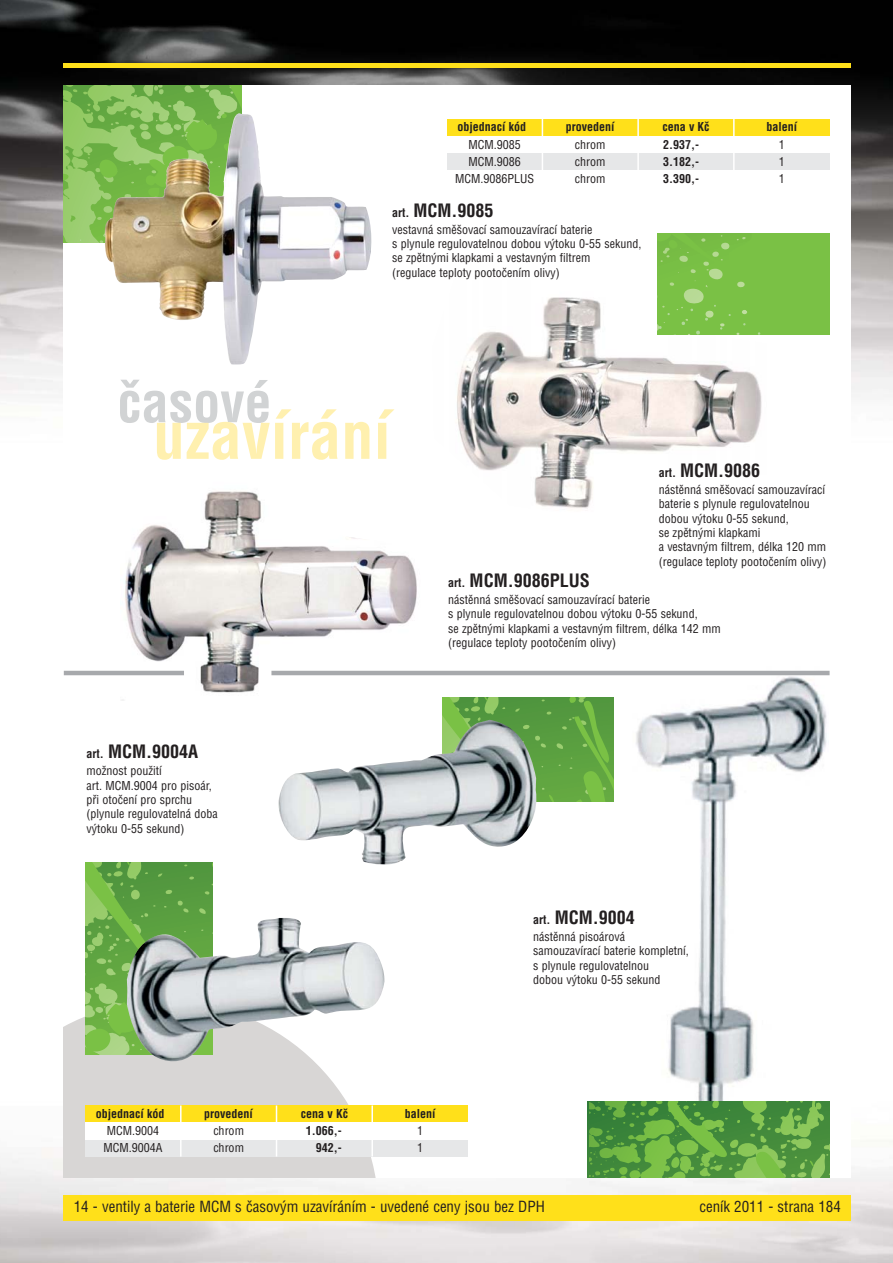
<style>
.page{position:relative;width:893px;height:1263px;background:#fff}
.page>*{position:absolute;margin:0;border:0;box-sizing:border-box;transform-origin:0 0}
.t1{font:700 condensed 63.9px "Helvetica CE";color:#fff0af}
.t2{font:700 condensed 54.45px "Helvetica CE";color:#d1d3d4}
.t3{font:700 condensed 18px "Helvetica CE";color:#231f20}
.t4{font:condensed 15px "Helvetica CE";color:#231f20}
.t5{font:condensed 12px/14.4px "Helvetica CE";color:#231f20}
.t6{font:700 condensed 12px "Helvetica CE";color:#231f20}
.s1{font-size:12px}
</style>
<div class="page">
<img style="left:0;top:1027px;width:892px;height:236px">
<img style="left:0;top:0;width:892px;height:397px">
<div style="left:64px;top:1195px;width:786px;height:25px;background:#ffe01a"></div>
<hr style="left:64px;top:64px;width:786px;height:4px;background:#ffe01a">
<div style="left:64px;top:85px;width:786px;height:1093px;background:#fff"></div>
<svg style="left:64px;top:85px;width:177px;height:157px;background:#85bf5c"></svg>
<img style="left:104px;top:113px;width:268px;height:252px">
<img style="left:120px;top:491px;width:311px;height:210px">
<img style="left:457px;top:297px;width:305px;height:211px">
<svg style="left:64px;top:1017px;width:315px;height:161px;background:#dcd9d6"></svg>
<svg style="left:85px;top:862px;width:42px;height:192px;background:#76b64f"></svg>
<div style="left:657px;top:234px;width:172px;height:101px;background:#7ac145"></div>
<img style="left:623px;top:670px;width:205px;height:431px">
<svg style="left:588px;top:1101px;width:241px;height:77px;background:#5aa042"></svg>
<hr style="left:271px;top:671px;width:558px;height:4px;background:#a7a9ac">
<hr style="left:64px;top:671px;width:120px;height:4px;background:#a7a9ac">
<div style="left:446px;top:119px;width:383px;height:17px;background:#ffe01a"></div>
<div style="left:446px;top:153px;width:383px;height:17px;background:#e6e7e8"></div>
<hr style="left:541px;top:119px;width:2px;height:68px;background:#fff">
<hr style="left:637px;top:119px;width:2px;height:68px;background:#fff">
<hr style="left:733px;top:119px;width:1px;height:68px;background:#fff">
<svg style="left:442px;top:697px;width:172px;height:105px;background:#60a542"></svg>
<img style="left:127px;top:720px;width:412px;height:344px">
<div style="left:85px;top:1106px;width:383px;height:17px;background:#ffe01a"></div>
<div style="left:85px;top:1123px;width:383px;height:17px;background:#fff"></div>
<div style="left:85px;top:1140px;width:383px;height:17px;background:#e6e7e8"></div>
<hr style="left:180px;top:1106px;width:1px;height:51px;background:#fff">
<hr style="left:276px;top:1106px;width:1px;height:51px;background:#fff">
<hr style="left:371px;top:1106px;width:2px;height:51px;background:#fff">
<p class="t6" style="left:457px;top:123px;width:70px">objednací kód</p>
<p class="t6" style="left:566px;top:123px;width:50px">provedení</p>
<p class="t6" style="left:662px;top:123px;width:49px">cena v Kč</p>
<p class="t6" style="left:766px;top:123px;width:32px">balení</p>
<p class="t5" style="left:468px;top:139px;width:54px">MCM.9085</p>
<p class="t5" style="left:575px;top:139px;width:32px">chrom</p>
<p class="t6" style="left:663px;top:140px;width:37px">2.937,-</p>
<p class="t5" style="left:778px;top:139px;width:7px">1</p>
<p class="t5" style="left:468px;top:156px;width:54px">MCM.9086</p>
<p class="t5" style="left:575px;top:156px;width:32px">chrom</p>
<p class="t6" style="left:663px;top:157px;width:37px">3.182,-</p>
<p class="t5" style="left:778px;top:156px;width:7px">1</p>
<p class="t5" style="left:455px;top:173px;width:81px">MCM.9086PLUS</p>
<p class="t5" style="left:575px;top:173px;width:32px">chrom</p>
<p class="t6" style="left:663px;top:174px;width:37px">3.390,-</p>
<p class="t5" style="left:778px;top:173px;width:7px">1</p>
<h3 class="t3" style="left:392px;top:204px;width:103px"><span class="s1">art.</span> MCM.9085</h3>
<p class="t5" style="left:392px;top:224px;width:251px">vestavná směšovací samouzavírací baterie<br>s plynule regulovatelnou dobou výtoku 0-55 sekund, se zpětnými klapkami a vestavným filtrem<br>(regulace teploty pootočením olivy)</p>
<h2 class="t2" style="left:117px;top:383px;width:156px">časové</h2>
<h1 class="t1" style="left:153px;top:413px;width:239px">uzavírání</h1>
<h3 class="t3" style="left:87px;top:745px;width:113px"><span class="s1">art.</span> MCM.9004A</h3>
<p class="t5" style="left:87px;top:765px;width:133px">možnost použití<br>art. MCM.9004 pro pisoár, při otočení pro sprchu (plynule regulovatelná doba výtoku 0-55 sekund)</p>
<h3 class="t3" style="left:658px;top:464px;width:103px"><span class="s1">art.</span> MCM.9086</h3>
<p class="t5" style="left:658px;top:484px;width:169px">nástěnná směšovací samouzavírací baterie s plynule regulovatelnou dobou výtoku 0-55 sekund,<br>se zpětnými klapkami<br>a vestavným filtrem, délka 120 mm (regulace teploty pootočením olivy)</p>
<h3 class="t3" style="left:448px;top:574px;width:143px"><span class="s1">art.</span> MCM.9086PLUS</h3>
<p class="t5" style="left:448px;top:594px;width:274px">nástěnná směšovací samouzavírací baterie<br>s plynule regulovatelnou dobou výtoku 0-55 sekund,<br>se zpětnými klapkami a vestavným filtrem, délka 142 mm (regulace teploty pootočením olivy)</p>
<h3 class="t3" style="left:533px;top:911px;width:103px"><span class="s1">art.</span> MCM.9004</h3>
<p class="t5" style="left:533px;top:931px;width:157px">nástěnná pisoárová samouzavírací baterie kompletní, s plynule regulovatelnou<br>dobou výtoku 0-55 sekund</p>
<p class="t6" style="left:96px;top:1109px;width:70px">objednací kód</p>
<p class="t6" style="left:204px;top:1109px;width:50px">provedení</p>
<p class="t6" style="left:301px;top:1109px;width:49px">cena v Kč</p>
<p class="t6" style="left:405px;top:1109px;width:32px">balení</p>
<p class="t5" style="left:107px;top:1125px;width:54px">MCM.9004</p>
<p class="t5" style="left:213px;top:1125px;width:32px">chrom</p>
<p class="t6" style="left:306px;top:1127px;width:37px">1.066,-</p>
<p class="t5" style="left:417px;top:1125px;width:7px">1</p>
<p class="t5" style="left:103px;top:1142px;width:61px">MCM.9004A</p>
<p class="t5" style="left:213px;top:1142px;width:32px">chrom</p>
<p class="t6" style="left:316px;top:1144px;width:27px">942,-</p>
<p class="t5" style="left:417px;top:1142px;width:7px">1</p>
<p class="t4" style="left:74px;top:1202px;width:472px">14 - ventily a baterie MCM s časovým uzavíráním - uvedené ceny jsou bez DPH</p>
<p class="t4" style="left:699px;top:1202px;width:143px">ceník 2011 - strana 184</p>
</div>
